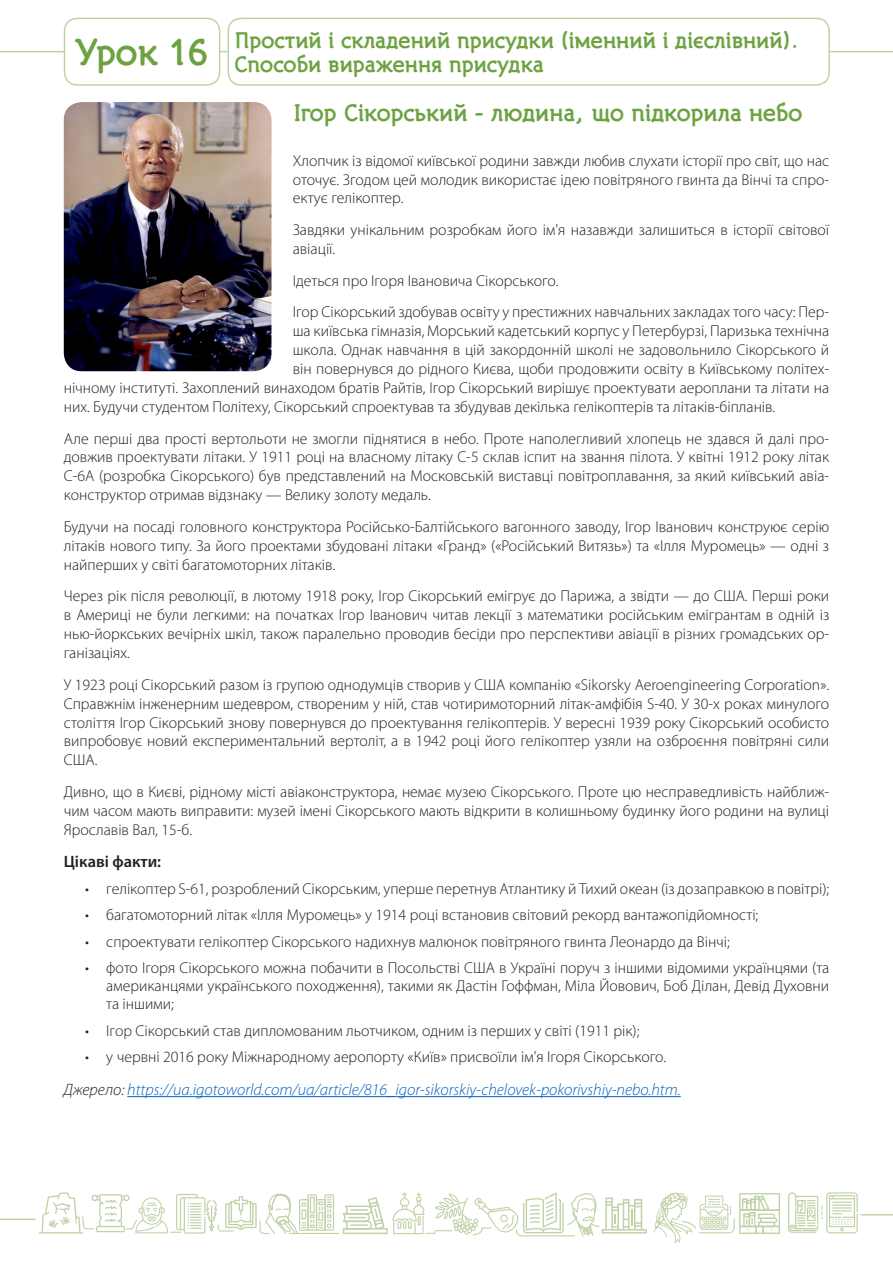
<style>
.page{position:relative;width:893px;height:1263px;background:#fff}
.page>*{position:absolute;margin:0;border:0;box-sizing:border-box;transform-origin:0 0}
.Footnotes{font:700 37.5px "Turbota";color:#6da241}
.List_Paragraph{font:700 24px "Turbota";color:#6da241}
.Footnotes-2{font:700 22.5px "Turbota";color:#6da241}
.Footnotes-3{font:italic 300 16.5px "Myriad Pro";color:#0563c1}
.Footnotes-4{font:600 16.5px "Myriad Pro";color:#231f20}
.Footnotes-5{font:300 15.75px/18.9px "Myriad Pro";color:#231f20;text-align:justify}
.s1{color:#231f20}
</style>
<div class="page">
<hr style="left:0;top:1218px;width:35px;height:2px;background:#c1d2a8">
<hr style="left:861px;top:1214px;width:32px;height:1px;background:#c1d2a8">
<hr style="left:289px;top:1233px;width:50px;height:1px;background:#c1d2a8">
<svg style="left:788px;top:1192px;width:70px;height:41px"></svg>
<svg style="left:39px;top:1192px;width:295px;height:42px"></svg>
<svg style="left:654px;top:1192px;width:126px;height:51px"></svg>
<svg style="left:343px;top:1192px;width:304px;height:44px"></svg>
<hr style="left:0;top:51px;width:893px;height:1px;background:#c1d2a8">
<div style="left:228px;top:18px;width:601px;height:67px;background:#fff;border-radius:13px"></div>
<div style="left:227px;top:18px;width:603px;height:68px;border:2px solid #c1d2a8;border-radius:13px"></div>
<div style="left:65px;top:18px;width:155px;height:67px;background:#fff;border-radius:13px"></div>
<div style="left:64px;top:18px;width:156px;height:68px;border:2px solid #c1d2a8;border-radius:13px"></div>
<hr style="left:127px;top:1096px;width:554px;height:1px;background:#0563c1">
<img style="left:64px;top:102px;width:207px;height:269px">
<p class="Footnotes-2" style="left:234px;top:27px;width:567px">Простий і складений присудки (іменний і дієслівний).</p>
<p class="Footnotes" style="left:74px;top:29px;width:136px">Урок 16</p>
<p class="Footnotes-2" style="left:234px;top:51px;width:312px">Способи вираження присудка</p>
<p class="List_Paragraph" style="left:293px;top:98px;width:511px">Ігор Сікорський – людина, що підкорила небо</p>
<p class="Footnotes-5" style="left:293px;top:151px;width:538px">Хлопчик із відомої київської родини завжди любив слухати історії про світ, що нас оточує. Згодом цей молодик використає ідею повітряного гвинта да Вінчі та спро&shy;ектує гелікоптер.</p>
<p class="Footnotes-5" style="left:293px;top:221px;width:538px">Завдяки унікальним розробкам його ім'я назавжди залишиться в історії світової авіації.</p>
<p class="Footnotes-5" style="left:293px;top:271px;width:267px">Ідеться про Ігоря Івановича Сікорського.</p>
<p class="Footnotes-5" style="left:293px;top:303px;width:538px">Ігор Сікорський здобував освіту у престижних навчальних закладах того часу: Пер-</p>
<p class="Footnotes-5" style="left:293px;top:322px;width:538px">ша київська гімназія, Морський кадетський корпус у Петербурзі, Паризька технічна</p>
<p class="Footnotes-5" style="left:293px;top:341px;width:538px">школа. Однак навчання в цій закордонній школі не задовольнило Сікорського й</p>
<p class="Footnotes-5" style="left:293px;top:360px;width:538px">він повернувся до рідного Києва, щоби продовжити освіту в Київському політех-</p>
<p class="Footnotes-5" style="left:64px;top:378px;width:767px">нічному інституті. Захоплений винаходом братів Райтів, Ігор Сікорський вирішує проектувати аероплани та літати на</p>
<p class="Footnotes-5" style="left:64px;top:397px;width:713px">них. Будучи студентом Політеху, Сікорський спроектував та збудував декілька гелікоптерів та літаків-біпланів.</p>
<p class="Footnotes-5" style="left:64px;top:429px;width:767px">Але перші два прості вертольоти не змогли піднятися в небо. Проте наполегливий хлопець не здався й далі про&shy;довжив проектувати літаки. У 1911 році на власному літаку С-5 склав іспит на звання пілота. У квітні 1912 року літак С-6А (розробка Сікорського) був представлений на Московській виставці повітроплавання, за який київський авіа&shy;конструктор отримав відзнаку — Велику золоту медаль.</p>
<p class="Footnotes-5" style="left:64px;top:517px;width:767px">Будучи на посаді головного конструктора Російсько-Балтійського вагонного заводу, Ігор Іванович конструює серію літаків нового типу. За його проектами збудовані літаки «Гранд» («Російський Витязь») та «Ілля Муромець» — одні з найперших у світі багатомоторних літаків.</p>
<p class="Footnotes-5" style="left:64px;top:587px;width:767px">Через рік після революції, в лютому 1918 року, Ігор Сікорський емігрує до Парижа, а звідти — до США. Перші роки в Америці не були легкими: на початках Ігор Іванович читав лекції з математики російським емігрантам в одній із нью-йоркських вечірніх шкіл, також паралельно проводив бесіди про перспективи авіації в різних громадських ор&shy;ганізаціях.</p>
<p class="Footnotes-5" style="left:64px;top:675px;width:767px">У 1923 році Сікорський разом із групою однодумців створив у США компанію «Sikorsky Aeroengineering Corporation».<br>Справжнім інженерним шедевром, створеним у ній, став чотиримоторний літак-амфібія S-40. У 30-х роках минулого століття Ігор Сікорський знову повернувся до проектування гелікоптерів. У вересні 1939 року Сікорський особисто випробовує новий експериментальний вертоліт, а в 1942 році його гелікоптер узяли на озброєння повітряні сили США.</p>
<p class="Footnotes-5" style="left:64px;top:782px;width:767px">Дивно, що в Києві, рідному місті авіаконструктора, немає музею Сікорського. Проте цю несправедливість найближ&shy;чим часом мають виправити: музей імені Сікорського мають відкрити в колишньому будинку його родини на вулиці Ярославів Вал, 15-б.</p>
<p class="Footnotes-4" style="left:64px;top:853px;width:99px">Цікаві факти:</p>
<p class="Footnotes-5" style="left:85px;top:879px;width:746px">• гелікоптер S-61, розроблений Сікорським, уперше перетнув Атлантику й Тихий океан (із дозаправкою в повітрі);</p>
<p class="Footnotes-5" style="left:85px;top:906px;width:675px">• багатомоторний літак «Ілля Муромець» у 1914 році встановив світовий рекорд вантажопідйомності;</p>
<p class="Footnotes-5" style="left:85px;top:932px;width:646px">• спроектувати гелікоптер Сікорського надихнув малюнок повітряного гвинта Леонардо да Вінчі;</p>
<p class="Footnotes-5" style="left:106px;top:959px;width:724px;line-height:18px;text-indent:-21px">• фото Ігоря Сікорського можна побачити в Посольстві США в Україні поруч з іншими відомими українцями (та американцями українського походження), такими як Дастін Гоффман, Міла Йовович, Боб Ділан, Девід Духовни та іншими;</p>
<p class="Footnotes-5" style="left:85px;top:1021px;width:556px">• Ігор Сікорський став дипломованим льотчиком, одним із перших у світі (1911 рік);</p>
<p class="Footnotes-5" style="left:85px;top:1048px;width:583px">• у червні 2016 року Міжнародному аеропорту «Київ» присвоїли ім'я Ігоря Сікорського.</p>
<p class="Footnotes-3" style="left:64px;top:1081px;width:618px"><span class="s1">Джерело:</span> https://ua.igotoworld.com/ua/article/816_igor-sikorskiy-chelovek-pokorivshiy-nebo.htm.</p>
</div>
